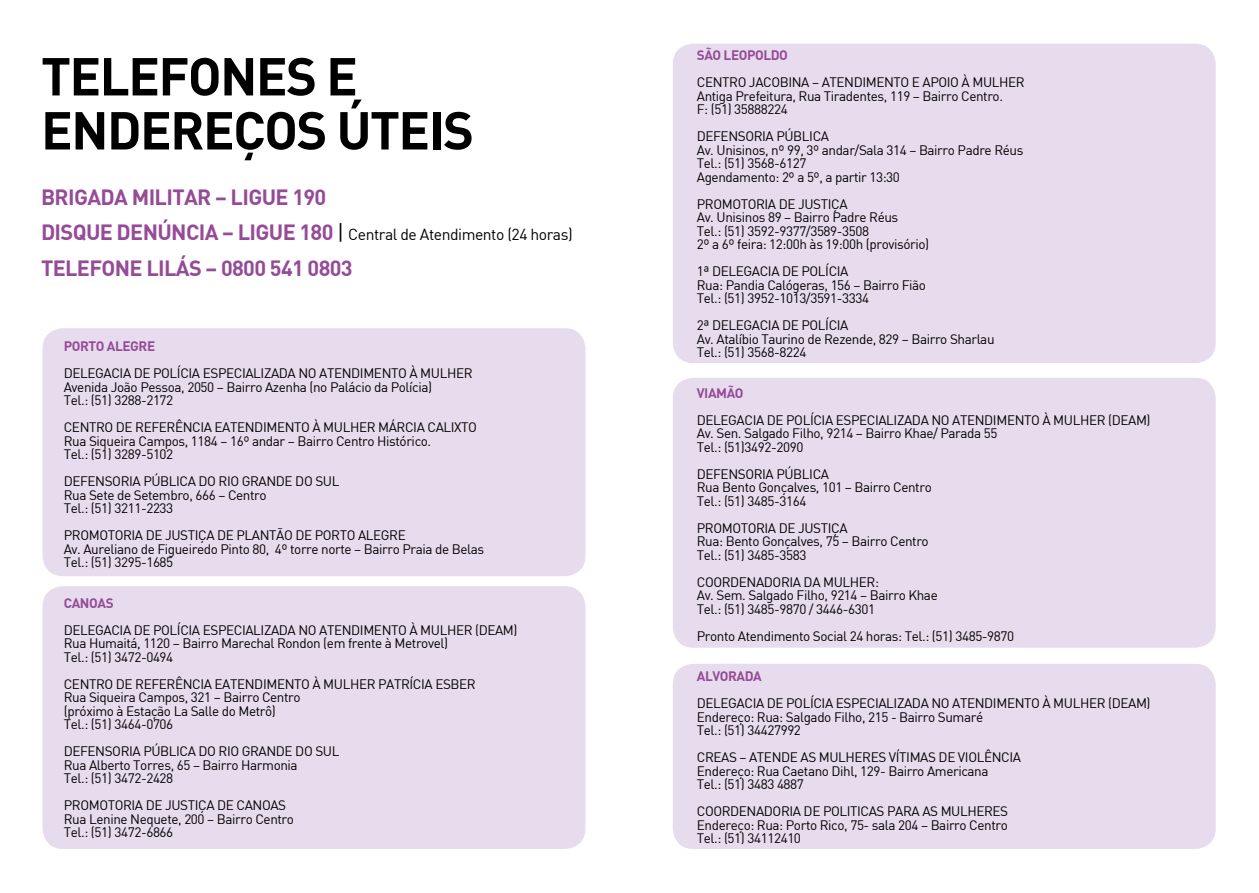
<style>
.page{position:relative;width:1259px;height:893px;background:#fff}
.page>*{position:absolute;margin:0;border:0;box-sizing:border-box;transform-origin:0 0}
.t1{font:52.5px/54px "DIN Bold";letter-spacing:-.03em;color:#000}
.t2{font:21.6px "DIN Bold";letter-spacing:-.03em;color:#954b97}
.t3{font:15.75px "DIN Regular";letter-spacing:-.03em;color:#000}
.t4{font:13.5px/13.5px "DIN Regular";letter-spacing:-.03em;color:#000}
.t5{font:13.5px "DIN Bold";letter-spacing:-.03em;color:#954b97}
.s1{font-family:"DIN Bold";font-size:21.6px;color:#954b97}
.s2{font-size:21.6px}
</style>
<div class="page">
<div style="left:672px;top:377px;width:544px;height:271px;background:#e7dcee;border-radius:21px"></div>
<div style="left:671px;top:376px;width:546px;height:273px;border:2px solid #fff;border-radius:21px"></div>
<div style="left:672px;top:663px;width:544px;height:187px;background:#e7dcee;border-radius:21px"></div>
<div style="left:671px;top:662px;width:546px;height:188px;border:2px solid #fff;border-radius:21px"></div>
<div style="left:42px;top:585px;width:544px;height:265px;background:#e7dcee;border-radius:21px"></div>
<div style="left:41px;top:585px;width:546px;height:265px;border:2px solid #fff;border-radius:21px"></div>
<div style="left:42px;top:327px;width:544px;height:250px;background:#e7dcee;border-radius:21px"></div>
<div style="left:41px;top:327px;width:546px;height:251px;border:2px solid #fff;border-radius:21px"></div>
<div style="left:672px;top:43px;width:544px;height:321px;background:#e7dcee;border-radius:21px"></div>
<div style="left:671px;top:42px;width:546px;height:323px;border:2px solid #fff;border-radius:21px"></div>
<h1 class="t1" style="left:41px;top:47px;width:434px">TELEFONES E<br>ENDEREÇOS ÚTEIS</h1>
<h2 class="t2" style="left:41px;top:183px;width:287px">BRIGADA MILITAR – LIGUE 190</h2>
<p class="t3" style="left:41px;top:225px;width:533px"><span class="s1">DISQUE DENÚNCIA – LIGUE 180</span> <span class="s2">|</span> Central de Atendimento (24 horas)</p>
<h2 class="t2" style="left:41px;top:254px;width:313px">TELEFONE LILÁS – 0800 541 0803</h2>
<p class="t5" style="left:64px;top:338px;width:93px">PORTO ALEGRE</p>
<p class="t4" style="left:64px;top:367px;width:410px">DELEGACIA DE POLÍCIA ESPECIALIZADA NO ATENDIMENTO À MULHER<br>Avenida João Pessoa, 2050 – Bairro Azenha (no Palácio da Polícia)<br>Tel.: (51) 3288-2172</p>
<p class="t4" style="left:64px;top:421px;width:415px">CENTRO DE REFERÊNCIA EATENDIMENTO À MULHER MÁRCIA CALIXTO<br>Rua Siqueira Campos, 1184 – 16º andar – Bairro Centro Histórico.<br>Tel.: (51) 3289-5102</p>
<p class="t4" style="left:64px;top:475px;width:277px">DEFENSORIA PÚBLICA DO RIO GRANDE DO SUL<br>Rua Sete de Setembro, 666 – Centro<br>Tel.: (51) 3211-2233</p>
<p class="t4" style="left:64px;top:529px;width:422px">PROMOTORIA DE JUSTIÇA DE PLANTÃO DE PORTO ALEGRE<br>Av. Aureliano de Figueiredo Pinto 80, 4º torre norte – Bairro Praia de Belas<br>Tel.: (51) 3295-1685</p>
<p class="t5" style="left:64px;top:594px;width:51px">CANOAS</p>
<p class="t4" style="left:64px;top:623px;width:455px">DELEGACIA DE POLÍCIA ESPECIALIZADA NO ATENDIMENTO À MULHER (DEAM)<br>Rua Humaitá, 1120 – Bairro Marechal Rondon (em frente à Metrovel)<br>Tel.: (51) 3472-0494</p>
<p class="t4" style="left:64px;top:677px;width:413px">CENTRO DE REFERÊNCIA EATENDIMENTO À MULHER PATRÍCIA ESBER Rua Siqueira Campos, 321 – Bairro Centro<br>(próximo à Estação La Salle do Metrô)<br>Tel.: (51) 3464-0706</p>
<p class="t4" style="left:64px;top:745px;width:277px">DEFENSORIA PÚBLICA DO RIO GRANDE DO SUL<br>Rua Alberto Torres, 65 – Bairro Harmonia<br>Tel.: (51) 3472-2428</p>
<p class="t4" style="left:64px;top:799px;width:232px">PROMOTORIA DE JUSTIÇA DE CANOAS<br>Rua Lenine Nequete, 200 – Bairro Centro<br>Tel.: (51) 3472-6866</p>
<p class="t5" style="left:697px;top:46px;width:93px">SÃO LEOPOLDO</p>
<p class="t4" style="left:697px;top:75px;width:329px">CENTRO JACOBINA – ATENDIMENTO E APOIO À MULHER<br>Antiga Prefeitura, Rua Tiradentes, 119 – Bairro Centro.<br>F: (51) 35888224</p>
<p class="t4" style="left:697px;top:129px;width:328px">DEFENSORIA PÚBLICA<br>Av. Unisinos, nº 99, 3º andar/Sala 314 – Bairro Padre Réus Tel.: (51) 3568-6127<br>Agendamento: 2º a 5º, a partir 13:30</p>
<p class="t4" style="left:697px;top:197px;width:234px">PROMOTORIA DE JUSTIÇA<br>Av. Unisinos 89 – Bairro Padre Réus<br>Tel.: (51) 3592-9377/3589-3508<br>2º a 6º feira: 12:00h às 19:00h (provisório)</p>
<p class="t4" style="left:697px;top:264px;width:231px">1ª DELEGACIA DE POLÍCIA<br>Rua: Pandia Calógeras, 156 – Bairro Fião<br>Tel.: (51) 3952-1013/3591-3334</p>
<p class="t4" style="left:697px;top:318px;width:299px">2ª DELEGACIA DE POLÍCIA<br>Av. Atalíbio Taurino de Rezende, 829 – Bairro Sharlau<br>Tel.: (51) 3568-8224</p>
<p class="t5" style="left:697px;top:384px;width:48px">VIAMÃO</p>
<p class="t4" style="left:697px;top:413px;width:455px">DELEGACIA DE POLÍCIA ESPECIALIZADA NO ATENDIMENTO À MULHER (DEAM)<br>Av. Sen. Salgado Filho, 9214 – Bairro Khae/ Parada 55<br>Tel.: (51)3492-2090</p>
<p class="t4" style="left:697px;top:467px;width:236px">DEFENSORIA PÚBLICA<br>Rua Bento Gonçalves, 101 – Bairro Centro<br>Tel.: (51) 3485-3164</p>
<p class="t4" style="left:697px;top:521px;width:233px">PROMOTORIA DE JUSTIÇA<br>Rua: Bento Gonçalves, 75 – Bairro Centro<br>Tel.: (51) 3485-3583</p>
<p class="t4" style="left:697px;top:575px;width:242px">COORDENADORIA DA MULHER:<br>Av. Sem. Salgado Filho, 9214 – Bairro Khae<br>Tel.: (51) 3485-9870 / 3446-6301</p>
<p class="t4" style="left:697px;top:629px;width:319px">Pronto Atendimento Social 24 horas: Tel.: (51) 3485-9870</p>
<p class="t5" style="left:697px;top:667px;width:67px">ALVORADA</p>
<p class="t4" style="left:697px;top:696px;width:455px">DELEGACIA DE POLÍCIA ESPECIALIZADA NO ATENDIMENTO À MULHER (DEAM)<br>Endereço: Rua: Salgado Filho, 215 - Bairro Sumaré<br>Tel.: (51) 34427992</p>
<p class="t4" style="left:697px;top:750px;width:326px">CREAS – ATENDE AS MULHERES VÍTIMAS DE VIOLÊNCIA<br>Endereço: Rua Caetano Dihl, 129- Bairro Americana<br>Tel.: (51) 3483 4887</p>
<p class="t4" style="left:697px;top:804px;width:313px;text-align:justify">COORDENADORIA DE POLITICAS PARA AS MULHERES Endereço: Rua: Porto Rico, 75- sala 204 – Bairro Centro Tel.: (51) 34112410</p>
</div>
